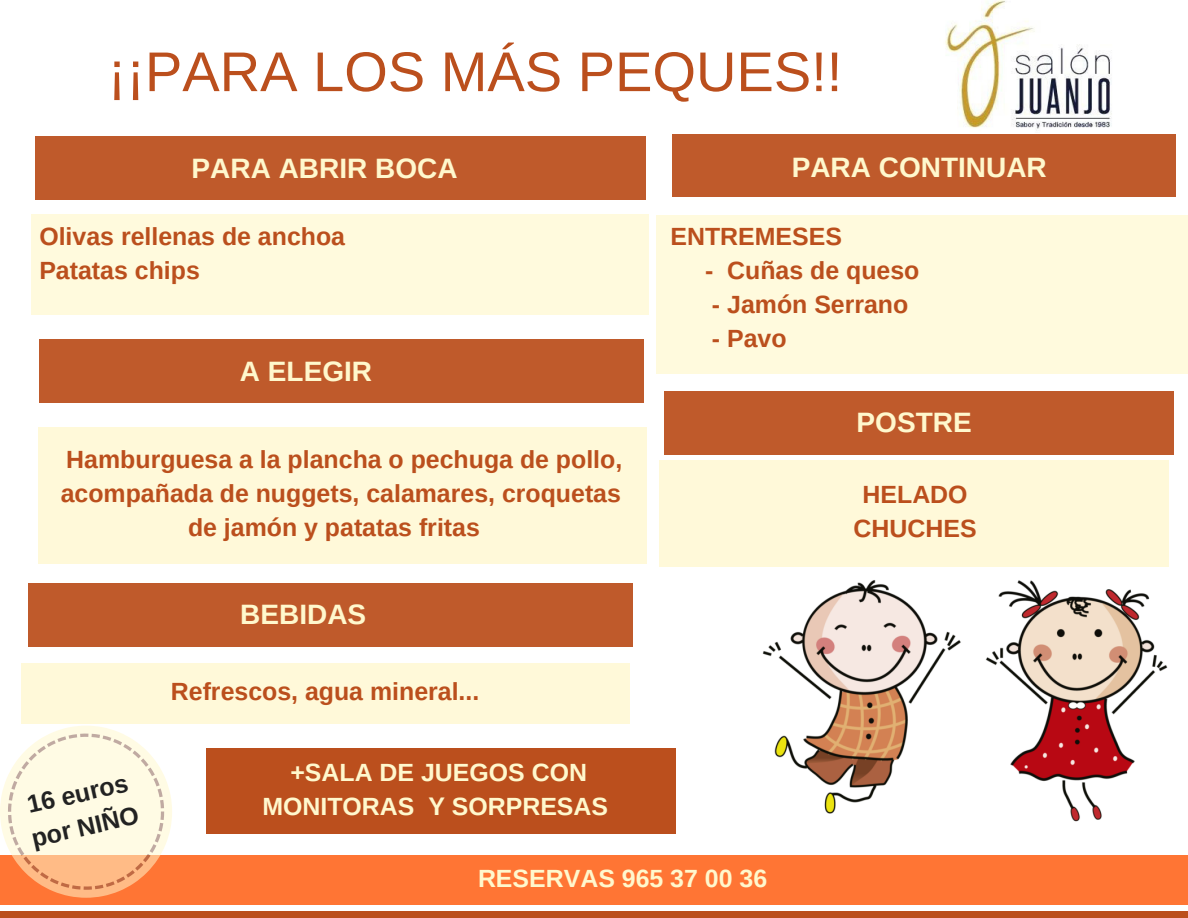
<style>
.page{position:relative;width:1188px;height:918px;background:#fff}
.page>*{position:absolute;margin:0;border:0;box-sizing:border-box;transform-origin:0 0}
.t1{font:55.95px "Arimo";color:#bb4f1d}
.t2{font:700 28.05px "Arimo";color:#fff8cd}
.t3{font:700 24.9px/33.8px "Arimo";color:#bb4f1d}
.t4{font:700 24.9px/33.8px "Arimo";color:#fff8cd;text-align:center}
.t5{font:700 24.9px/33.8px "Arimo";color:#222}
</style>
<div class="page">
<div style="left:1146px;top:911px;width:42px;height:7px;background:#bb4f1d"></div>
<div style="left:0;top:911px;width:246px;height:7px;background:#bb4f1d"></div>
<div style="left:245px;top:911px;width:317px;height:7px;background:#bb4f1d"></div>
<div style="left:561px;top:911px;width:317px;height:7px;background:#bb4f1d"></div>
<div style="left:877px;top:911px;width:271px;height:7px;background:#bb4f1d"></div>
<img style="left:945px;top:0;width:167px;height:131px">
<div style="left:35px;top:136px;width:611px;height:63px;background:#bf5a2b"></div>
<div style="left:32px;top:215px;width:617px;height:100px;background:#fffadd"></div>
<div style="left:672px;top:134px;width:504px;height:63px;background:#bf5a2b"></div>
<div style="left:656px;top:215px;width:532px;height:159px;background:#fffadd"></div>
<div style="left:39px;top:340px;width:604px;height:63px;background:#bf5a2b"></div>
<div style="left:38px;top:428px;width:609px;height:136px;background:#fff9d9"></div>
<div style="left:664px;top:392px;width:509px;height:62px;background:#bf5a2b"></div>
<div style="left:659px;top:460px;width:510px;height:107px;background:#fff9d9"></div>
<div style="left:28px;top:584px;width:604px;height:63px;background:#bf5a2b"></div>
<div style="left:0;top:855px;width:1188px;height:49px;background:#ff7534"></div>
<div style="left:21px;top:663px;width:609px;height:60px;background:#fff9d9"></div>
<div style="left:206px;top:748px;width:911px;height:86px;background:#bb4f1d"></div>
<svg style="left:0;top:726px;width:172px;height:172px"></svg>
<img style="left:676px;top:580px;width:492px;height:254px">
<h1 class="t1" style="left:108px;top:40px;width:736px">¡¡PARA LOS MÁS PEQUES!!</h1>
<p class="t2" style="left:192px;top:152px;width:268px">PARA ABRIR BOCA</p>
<p class="t3" style="left:39px;top:220px;width:307px">Olivas rellenas de anchoa<br>Patatas chips</p>
<p class="t2" style="left:240px;top:356px;width:134px">A ELEGIR</p>
<p class="t3" style="left:66px;top:442px;width:557px">Hamburguesa a la plancha o pechuga de pollo,</p>
<p class="t3" style="left:61px;top:476px;width:562px">acompañada de nuggets, calamares, croquetas</p>
<p class="t3" style="left:188px;top:510px;width:293px">de jamón y patatas fritas</p>
<p class="t2" style="left:240px;top:599px;width:128px">BEBIDAS</p>
<p class="t5" style="left:20px;top:789px;width:111px;rotate:-13deg">16 euros por NIÑO</p>
<p class="t3" style="left:171px;top:674px;width:310px">Refrescos, agua mineral...</p>
<p class="t4" style="left:262px;top:755px;width:347px">+SALA DE JUEGOS CON<br>MONITORAS Y SORPRESAS</p>
<p class="t2" style="left:792px;top:151px;width:257px">PARA CONTINUAR</p>
<p class="t3" style="left:670px;top:220px;width:173px">ENTREMESES</p>
<p class="t3" style="left:705px;top:253px;width:216px">- Cuñas de queso</p>
<p class="t3" style="left:712px;top:287px;width:198px">- Jamón Serrano</p>
<p class="t3" style="left:712px;top:321px;width:76px">- Pavo</p>
<p class="t2" style="left:857px;top:407px;width:117px">POSTRE</p>
<p class="t3" style="left:854px;top:477px;width:125px;text-align:center">HELADO<br>CHUCHES</p>
<p class="t4" style="left:478px;top:861px;width:291px">RESERVAS 965 37 00 36</p>
</div>
